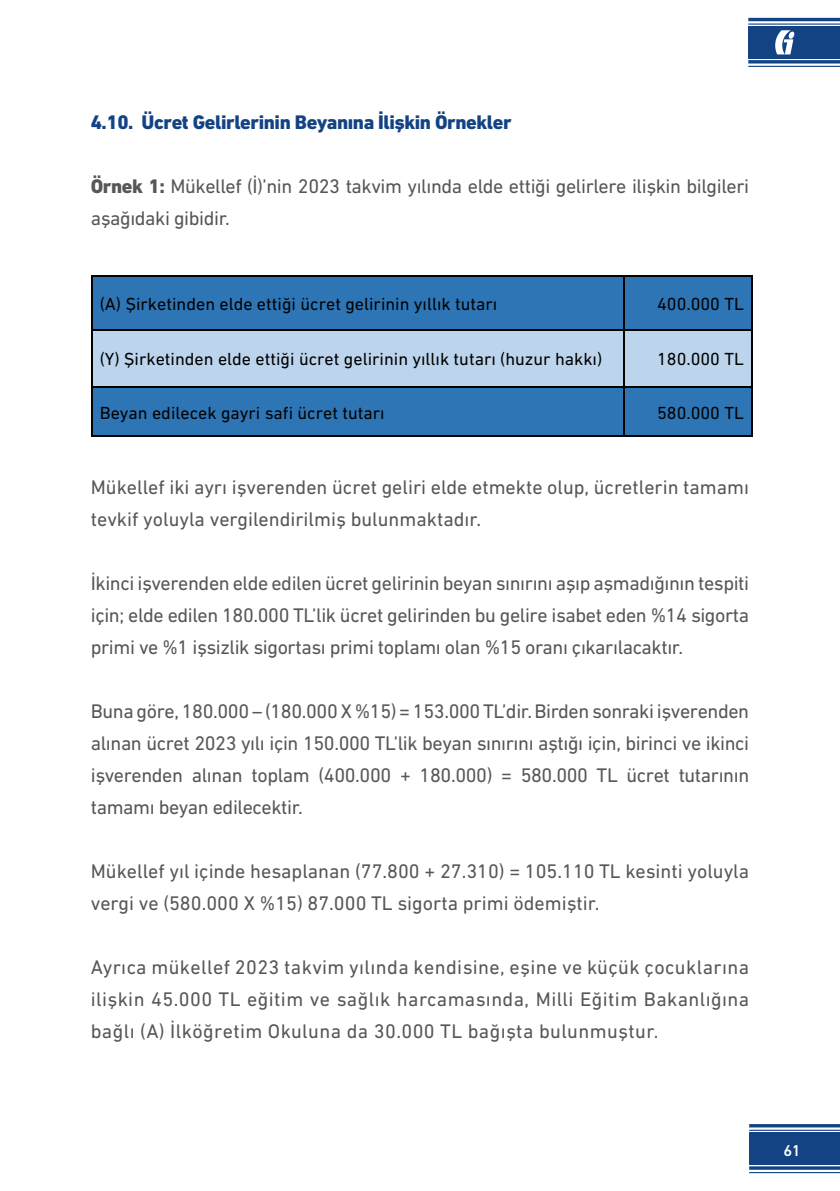
<style>
.page{position:relative;width:840px;height:1191px;background:#fff}
.page>*{position:absolute;margin:0;border:0;box-sizing:border-box;transform-origin:0 0}
.t1{font:20px/32px "DIN Next CYR";color:#575756;text-align:justify}
.t2{font:20px/32px "DIN Next CYR";letter-spacing:-.02em;color:#575756}
.t3{font:800 20px "DIN Next CYR";letter-spacing:-.02em;color:#134383}
.t4{font:17.8px "DIN Next CYR";color:#010202}
.t5{font:500 16px "DIN Next CYR";color:#fff}
.s1{font-weight:800}
</style>
<div class="page">
<hr style="left:748px;top:1124px;width:91px;height:3px;background:#134383">
<hr style="left:748px;top:1129px;width:91px;height:1px;background:#134383">
<hr style="left:748px;top:1166px;width:91px;height:3px;background:#134383">
<hr style="left:748px;top:1172px;width:91px;height:1px;background:#134383">
<div style="left:748px;top:1132px;width:91px;height:32px;background:#134383"></div>
<hr style="left:747px;top:18px;width:92px;height:3px;background:#134383">
<hr style="left:747px;top:23px;width:92px;height:2px;background:#134383">
<hr style="left:747px;top:60px;width:92px;height:3px;background:#134383">
<hr style="left:747px;top:66px;width:92px;height:1px;background:#134383">
<div style="left:747px;top:26px;width:92px;height:33px;background:#134383"></div>
<svg style="left:775px;top:30px;width:19px;height:24px"></svg>
<div style="left:92px;top:275px;width:532px;height:55px;background:#2e75b6"></div>
<div style="left:624px;top:275px;width:128px;height:55px;background:#2e75b6"></div>
<hr style="left:92px;top:275px;width:530px;height:1px;background:#010202">
<hr style="left:624px;top:275px;width:126px;height:1px;background:#010202">
<hr style="left:91px;top:276px;width:1px;height:54px;background:#010202">
<hr style="left:622px;top:276px;width:2px;height:54px;background:#010202">
<hr style="left:750px;top:276px;width:2px;height:54px;background:#010202">
<div style="left:92px;top:331px;width:532px;height:55px;background:#bcd5ed"></div>
<div style="left:624px;top:331px;width:128px;height:55px;background:#bcd5ed"></div>
<hr style="left:92px;top:330px;width:530px;height:1px;background:#010202">
<hr style="left:624px;top:330px;width:126px;height:1px;background:#010202">
<hr style="left:91px;top:331px;width:1px;height:55px;background:#010202">
<hr style="left:622px;top:331px;width:2px;height:55px;background:#010202">
<hr style="left:750px;top:331px;width:2px;height:55px;background:#010202">
<div style="left:92px;top:386px;width:532px;height:49px;background:#2e75b6"></div>
<div style="left:624px;top:386px;width:128px;height:49px;background:#2e75b6"></div>
<hr style="left:92px;top:386px;width:530px;height:1px;background:#010202">
<hr style="left:624px;top:386px;width:126px;height:1px;background:#010202">
<hr style="left:91px;top:387px;width:1px;height:48px;background:#010202">
<hr style="left:92px;top:435px;width:530px;height:1px;background:#010202">
<hr style="left:622px;top:387px;width:2px;height:48px;background:#010202">
<hr style="left:624px;top:435px;width:126px;height:1px;background:#010202">
<hr style="left:750px;top:387px;width:2px;height:48px;background:#010202">
<p class="t3" style="left:91px;top:110px;width:422px">4.10. Ücret Gelirlerinin Beyanına İlişkin Örnekler</p>
<p class="t2" style="left:91px;top:170px;width:659px"><span class="s1">Örnek 1:</span> Mükellef (İ)’nin 2023 takvim yılında elde ettiği gelirlere ilişkin bilgileri aşağıdaki gibidir.</p>
<p class="t4" style="left:100px;top:294px;width:399px">(A) Şirketinden elde ettiği ücret gelirinin yıllık tutarı</p>
<p class="t4" style="left:656px;top:294px;width:88px">400.000 TL</p>
<p class="t4" style="left:100px;top:349px;width:503px">(Y) Şirketinden elde ettiği ücret gelirinin yıllık tutarı (huzur hakkı)</p>
<p class="t4" style="left:656px;top:349px;width:88px">180.000 TL</p>
<p class="t4" style="left:100px;top:402px;width:286px">Beyan edilecek gayri safi ücret tutarı</p>
<p class="t4" style="left:656px;top:402px;width:88px">580.000 TL</p>
<p class="t1" style="left:91px;top:471px;width:659px">Mükellef iki ayrı işverenden ücret geliri elde etmekte olup, ücretlerin tamamı tevkif yoluyla vergilendirilmiş bulunmaktadır.</p>
<p class="t1" style="left:91px;top:567px;width:659px">İkinci işverenden elde edilen ücret gelirinin beyan sınırını aşıp aşmadığının tespiti için; elde edilen 180.000 TL’lik ücret gelirinden bu gelire isabet eden %14 sigorta primi ve %1 işsizlik sigortası primi toplamı olan %15 oranı çıkarılacaktır.</p>
<p class="t1" style="left:91px;top:695px;width:659px">Buna göre, 180.000 – (180.000 X %15) = 153.000 TL’dir. Birden sonraki işverenden alınan ücret 2023 yılı için 150.000 TL’lik beyan sınırını aştığı için, birinci ve ikinci işverenden alınan toplam (400.000 + 180.000) = 580.000 TL ücret tutarının tamamı beyan edilecektir.</p>
<p class="t1" style="left:91px;top:855px;width:659px">Mükellef yıl içinde hesaplanan (77.800 + 27.310) = 105.110 TL kesinti yoluyla vergi ve (580.000 X %15) 87.000 TL sigorta primi ödemiştir.</p>
<p class="t1" style="left:91px;top:951px;width:659px">Ayrıca mükellef 2023 takvim yılında kendisine, eşine ve küçük çocuklarına ilişkin 45.000 TL eğitim ve sağlık harcamasında, Milli Eğitim Bakanlığına bağlı (A) İlköğretim Okuluna da 30.000 TL bağışta bulunmuştur.</p>
<p class="t5" style="left:783px;top:1140px;width:18px">61</p>
</div>
